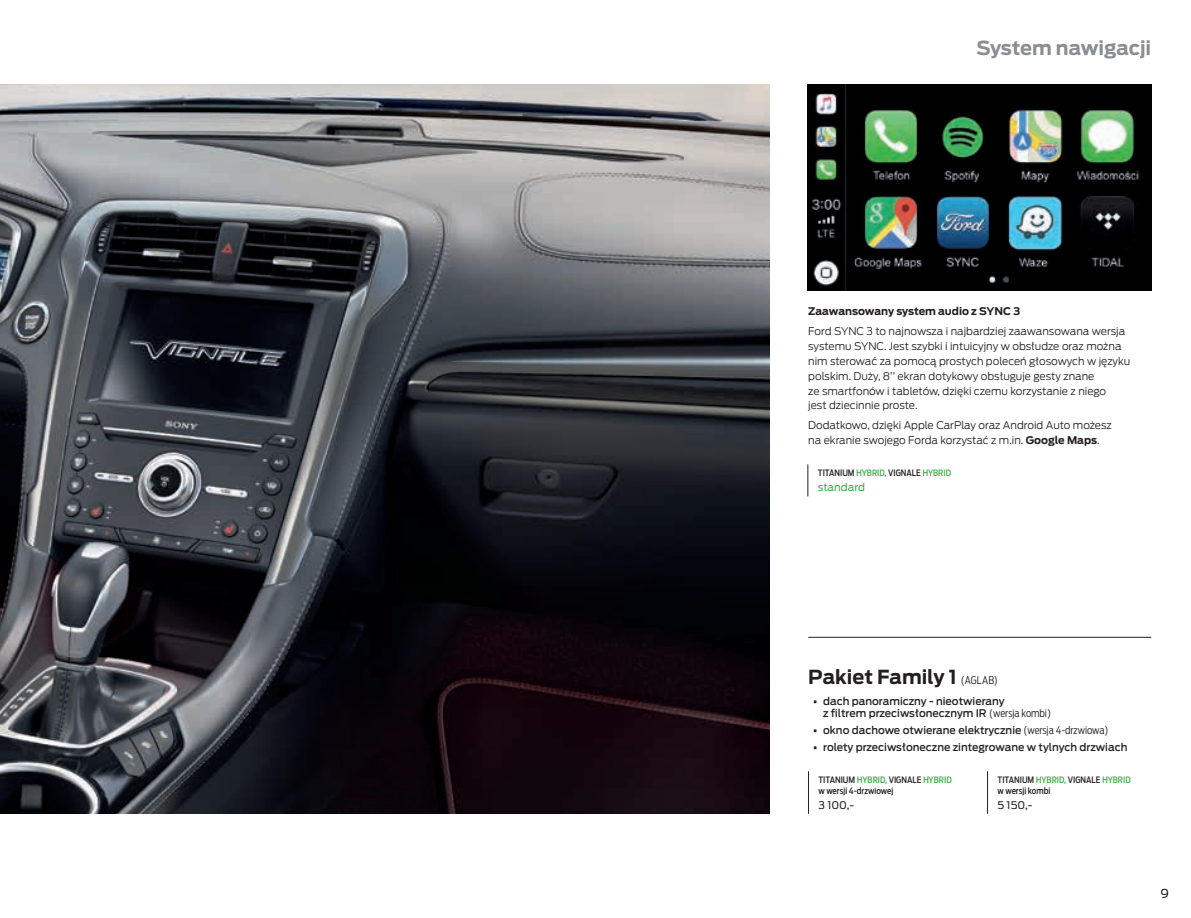
<style>
.page{position:relative;width:1191px;height:918px;background:#fff}
.page>*{position:absolute;margin:0;border:0;box-sizing:border-box;transform-origin:0 0}
.t1{font:700 19.25px "Ford Antenna";color:#231f20}
.t2{font:700 19.25px "Ford Antenna";letter-spacing:-.005em;color:#898e92}
.t3{font:12.25px "Ford Antenna";color:#231f20}
.t4{font:300 10.5px/14.9px "Ford Antenna";color:#231f20}
.t5{font:500 10.5px/12.2px "Ford Antenna";color:#231f20}
.t6{font:700 10.5px "Ford Antenna";letter-spacing:-.005em;color:#231f20}
.t7{font:10.5px "Ford Antenna";color:#231f20}
.t8{font:10.5px "Ford Antenna";color:#40ae49}
.t9{font:500 8.75px/10.5px "Ford Antenna Cond";color:#231f20}
.s1{font-weight:700}
.s2{color:#40ae49}
.s3{font-family:"Ford Antenna Cond";font-weight:300;font-size:10.5px}
.s4{font-weight:900}
.s5{font-family:"Ford Antenna Cond";font-weight:300}
</style>
<div class="page">
<img style="left:0;top:84px;width:769px;height:730px">
<img style="left:807px;top:84px;width:344px;height:207px">
<hr style="left:807px;top:464px;width:1px;height:32px;background:#231f20">
<hr style="left:808px;top:771px;width:1px;height:43px;background:#231f20">
<hr style="left:987px;top:771px;width:1px;height:43px;background:#231f20">
<hr style="left:808px;top:637px;width:343px;height:1px;background:#231f20">
<h1 class="t2" style="left:976px;top:31px;width:176px">System nawigacji</h1>
<p class="t6" style="left:808px;top:302px;width:213px">Zaawansowany system audio z SYNC 3</p>
<p class="t4" style="left:808px;top:322px;width:323px">Ford SYNC 3 to najnowsza i najbardziej zaawansowana wersja systemu SYNC. Jest szybki i intuicyjny w obsłudze oraz można nim sterować za pomocą prostych poleceń głosowych w języku polskim. Duży, 8’’ ekran dotykowy obsługuje gesty znane<br>ze smartfonów i tabletów, dzięki czemu korzystanie z niego<br>jest dziecinnie proste.</p>
<p class="t4" style="left:808px;top:417px;width:305px">Dodatkowo, dzięki Apple CarPlay oraz Android Auto możesz na ekranie swojego Forda korzystać z m.in. <span class="s1">Google Maps</span>.</p>
<p class="t9" style="left:817px;top:467px;width:135px">TITANIUM <span class="s2">HYBRID,</span> VIGNALE <span class="s2">HYBRID</span></p>
<p class="t8" style="left:817px;top:478px;width:49px">standard</p>
<h1 class="t1" style="left:808px;top:659px;width:191px">Pakiet Family 1 <span class="s3">(AGLAB)</span></h1>
<p class="t5" style="left:823px;top:693px;width:229px;text-indent:-10px"><span class="s4">•</span> dach panoramiczny - nieotwierany<br>z filtrem przeciwsłonecznym IR <span class="s5">(wersja kombi)</span></p>
<p class="t5" style="left:813px;top:723px;width:297px"><span class="s4">•</span> okno dachowe otwierane elektrycznie <span class="s5">(wersja 4-drzwiowa)</span></p>
<p class="t5" style="left:813px;top:739px;width:316px"><span class="s4">•</span> rolety przeciwsłoneczne zintegrowane w tylnych drzwiach</p>
<p class="t9" style="left:818px;top:773px;width:135px">TITANIUM <span class="s2">HYBRID,</span> VIGNALE <span class="s2">HYBRID </span>w wersji 4-drzwiowej</p>
<p class="t7" style="left:818px;top:796px;width:37px">3 100,-</p>
<p class="t9" style="left:997px;top:773px;width:135px">TITANIUM <span class="s2">HYBRID,</span> VIGNALE <span class="s2">HYBRID </span>w wersji kombi</p>
<p class="t7" style="left:997px;top:796px;width:36px">5 150,-</p>
<p class="t3" style="left:1160px;top:883px;width:10px">9</p>
</div>
